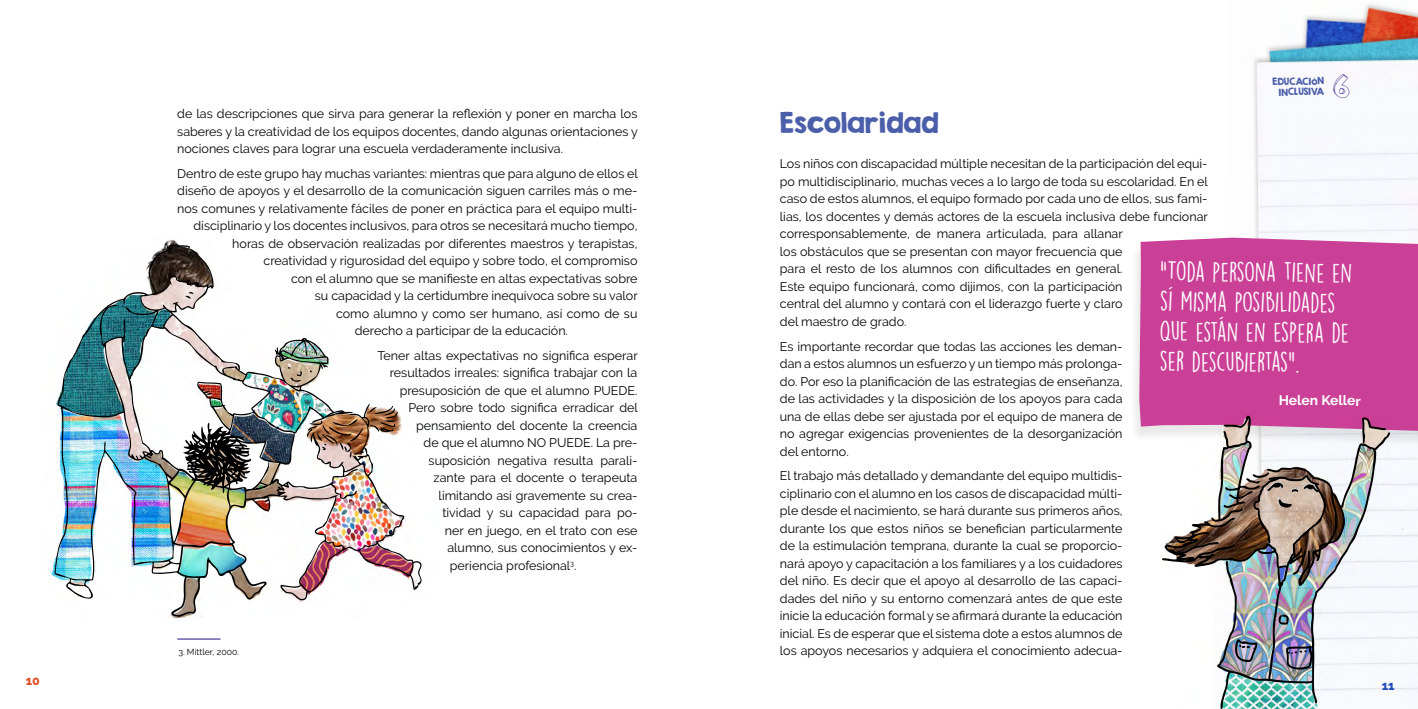
<style>
.page{position:relative;width:1418px;height:709px;background:#fff}
.page>*{position:absolute;margin:0;border:0;box-sizing:border-box;transform-origin:0 0}
.t1{font:32.5px "garden";color:#4e439b}
.t2{font:25px/30px "DK Lemon Yellow Sun";letter-spacing:-.01em;color:#fff}
.t3{font:25px "KG Second Chances Solid";color:#4b5eaa}
.t4{font:700 13.75px "Raleway";color:#fff}
.t5{font:12.5px/17.5px "Raleway";color:#000;text-align:justify}
.t6{font:800 12.5px "Raleway";color:#e0502b}
.t7{font:800 12.5px "Raleway";color:#244cbd}
.t8{font:8.75px/10.5px "KG Second Chances Solid";color:#4b5eaa;text-align:right}
.t9{font:8.75px "Raleway";color:#000}
</style>
<div class="page">
<img style="left:1225px;top:4px;width:192px;height:687px">
<hr style="left:177px;top:638px;width:43px;height:1px;background:#4e439b">
<div style="left:1127px;top:240px;width:290px;height:208px;background:#000;opacity:.09"></div>
<div style="left:1139px;top:238px;width:278px;height:193px;background:#cb4097"></div>
<img style="left:1161px;top:416px;width:228px;height:293px">
<img style="left:51px;top:240px;width:371px;height:377px">
<p class="t6" style="left:26px;top:673px;width:15px">10</p>
<p class="t5" style="left:177px;top:105px;width:462px">de las descripciones que sirva para generar la reflexión y poner en marcha los saberes y la creatividad de los equipos docentes, dando algunas orientaciones y nociones claves para lograr una escuela verdaderamente inclusiva.</p>
<p class="t5" style="left:177px;top:164px;width:462px">Dentro de este grupo hay muchas variantes: mientras que para alguno de ellos el</p>
<p class="t5" style="left:177px;top:182px;width:461px">diseño de apoyos y el desarrollo de la comunicación siguen carriles más o me-</p>
<p class="t5" style="left:177px;top:199px;width:462px">nos comunes y relativamente fáciles de poner en práctica para el equipo multi-</p>
<p class="t5" style="left:193px;top:217px;width:445px">disciplinario y los docentes inclusivos, para otros se necesitará mucho tiempo,</p>
<p class="t5" style="left:232px;top:234px;width:407px">horas de observación realizadas por diferentes maestros y terapistas,</p>
<p class="t5" style="left:263px;top:252px;width:375px">creatividad y rigurosidad del equipo y sobre todo, el compromiso</p>
<p class="t5" style="left:291px;top:269px;width:348px">con el alumno que se manifieste en altas expectativas sobre</p>
<p class="t5" style="left:315px;top:287px;width:324px">su capacidad y la certidumbre inequívoca sobre su valor</p>
<p class="t5" style="left:336px;top:304px;width:303px">como alumno y como ser humano, así como de su</p>
<p class="t5" style="left:355px;top:322px;width:215px">derecho a participar de la educación.</p>
<p class="t5" style="left:377px;top:347px;width:262px">Tener altas expectativas no significa esperar</p>
<p class="t5" style="left:390px;top:364px;width:249px">resultados irreales: significa trabajar con la</p>
<p class="t5" style="left:400px;top:382px;width:239px">presuposición de que el alumno PUEDE.</p>
<p class="t5" style="left:408px;top:399px;width:231px">Pero sobre todo significa erradicar del</p>
<p class="t5" style="left:416px;top:417px;width:223px">pensamiento del docente la creencia</p>
<p class="t5" style="left:423px;top:434px;width:215px">de que el alumno NO PUEDE. La pre-</p>
<p class="t5" style="left:428px;top:452px;width:210px">suposición negativa resulta parali-</p>
<p class="t5" style="left:433px;top:469px;width:205px">zante para el docente o terapeuta</p>
<p class="t5" style="left:438px;top:487px;width:200px">limitando así gravemente su crea-</p>
<p class="t5" style="left:442px;top:504px;width:196px">tividad y su capacidad para po-</p>
<p class="t5" style="left:445px;top:522px;width:194px">ner en juego, en el trato con ese</p>
<p class="t5" style="left:447px;top:539px;width:191px">alumno, sus conocimientos y ex-</p>
<p class="t5" style="left:450px;top:557px;width:128px">periencia profesional<sup>3</sup>.</p>
<p class="t9" style="left:178px;top:647px;width:62px">3. Mittler, 2000.</p>
<h2 class="t3" style="left:780px;top:106px;width:160px">Escolaridad</h2>
<p class="t8" style="left:1272px;top:76px;width:53px;rotate:-1deg">EDUCACIóN<br>INCLUSIVA</p>
<h1 class="t1" style="left:1333px;top:67px;width:18px">6</h1>
<p class="t5" style="left:780px;top:155px;width:429px;text-align:left">Los niños con discapacidad múltiple necesitan de la participación del equi&shy;po multidisciplinario, muchas veces a lo largo de toda su escolaridad. En el caso de estos alumnos, el equipo formado por cada uno de ellos, sus fami&shy;lias, los docentes y demás actores de la escuela inclusiva debe funcionar corresponsablemente, de manera articulada, para allanar<br>los obstáculos que se presentan con mayor frecuencia que<br>para el resto de los alumnos con dificultades en general.<br>Este equipo funcionará, como dijimos, con la participación<br>central del alumno y contará con el liderazgo fuerte y claro<br>del maestro de grado.</p>
<p class="t5" style="left:780px;top:337px;width:344px">Es importante recordar que todas las acciones les deman&shy;dan a estos alumnos un esfuerzo y un tiempo más prolonga&shy;do. Por eso la planificación de las estrategias de enseñanza, de las actividades y la disposición de los apoyos para cada una de ellas debe ser ajustada por el equipo de manera de no agregar exigencias provenientes de la desorganización del entorno.</p>
<p class="t5" style="left:780px;top:467px;width:344px">El trabajo más detallado y demandante del equipo multidis&shy;ciplinario con el alumno en los casos de discapacidad múlti&shy;ple desde el nacimiento, se hará durante sus primeros años, durante los que estos niños se benefician particularmente de la estimulación temprana, durante la cual se proporcio&shy;nará apoyo y capacitación a los familiares y a los cuidadores del niño. Es decir que el apoyo al desarrollo de las capaci&shy;dades del niño y su entorno comenzará antes de que este inicie la educación formal y se afirmará durante la educación inicial. Es de esperar que el sistema dote a estos alumnos de los apoyos necesarios y adquiera el conocimiento adecua-</p>
<h2 class="t2" style="left:1159px;top:257px;width:195px">“TODA PERSONA TIENE EN<br>SÍ MISMA POSIBILIDADES<br>QUE ESTÁN EN ESPERA DE<br>SER DESCUBIERTAS”.</h2>
<p class="t4" style="left:1278px;top:392px;width:83px;rotate:1deg">Helen Keller</p>
<p class="t7" style="left:1381px;top:678px;width:14px">11</p>
</div>
